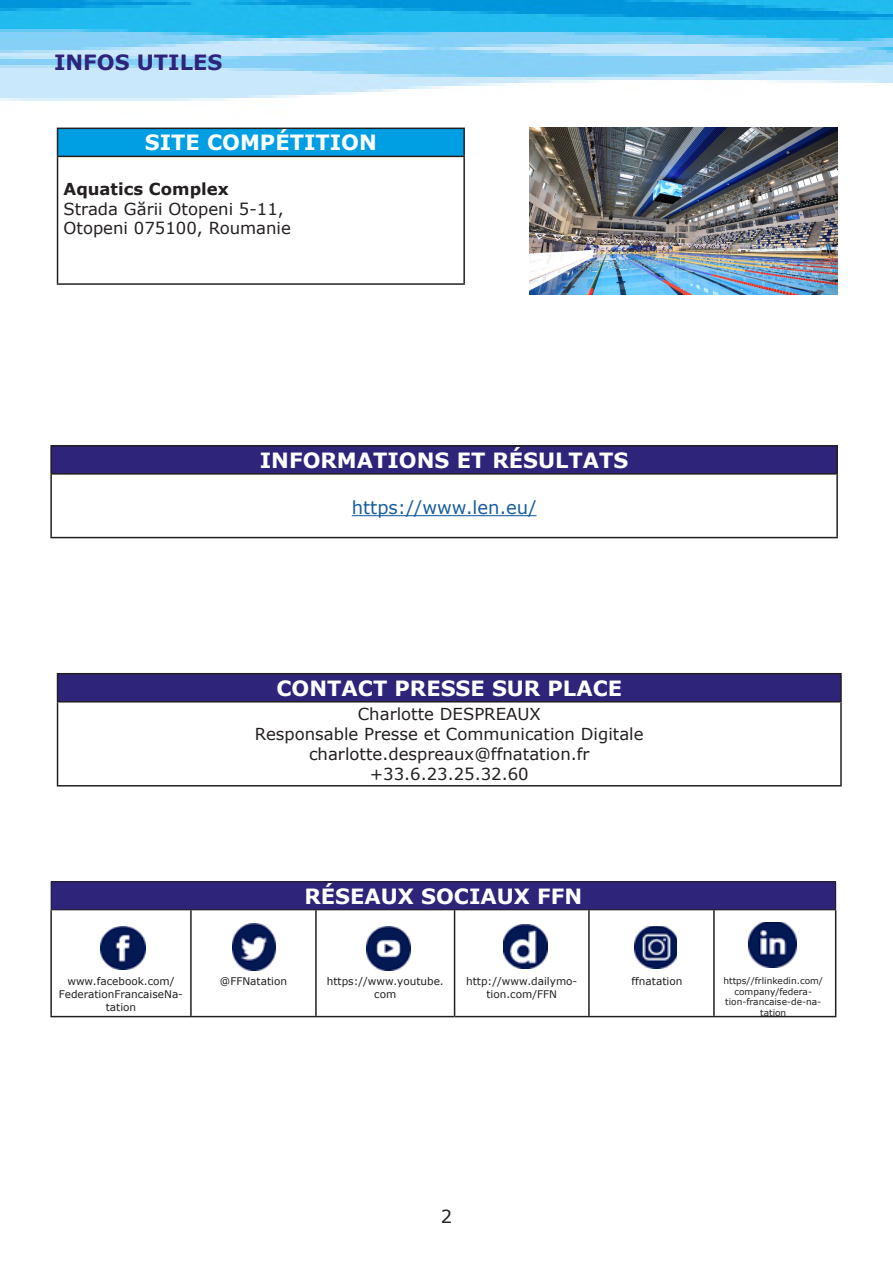
<style>
.page{position:relative;width:893px;height:1263px;background:#fff}
.page>*{position:absolute;margin:0;border:0;box-sizing:border-box;transform-origin:0 0}
.t1{font:700 21px "Verdana";color:#fff}
.t2{font:700 21px "Verdana";color:#2e247a}
.t3{font:18px "Verdana";color:#175d9e}
.t4{font:18px "Verdana";color:#231f20}
.t5{font:16.5px "Verdana";color:#231f20}
.t6{font:700 16.5px "Verdana";color:#231f20}
.t7{font:10.5px/12.6px "Verdana";color:#231f20;text-align:center}
.t8{font:9px/10.8px "Verdana";color:#231f20;text-align:center}
</style>
<div class="page">
<img style="left:0;top:0;width:893px;height:1018px">
<div style="left:58px;top:128px;width:406px;height:28px;background:#009fe3"></div>
<hr style="left:57px;top:157px;width:1px;height:126px;background:#231f20">
<hr style="left:463px;top:157px;width:2px;height:126px;background:#231f20">
<hr style="left:57px;top:283px;width:408px;height:2px;background:#231f20">
<hr style="left:57px;top:128px;width:408px;height:1px;background:#231f20">
<svg style="left:57px;top:129px;width:1px;height:27px"></svg>
<hr style="left:463px;top:129px;width:2px;height:27px;background:#231f20">
<hr style="left:57px;top:156px;width:408px;height:1px;background:#231f20">
<div style="left:58px;top:674px;width:783px;height:28px;background:#2e247a"></div>
<hr style="left:57px;top:673px;width:785px;height:1px;background:#231f20">
<svg style="left:57px;top:674px;width:1px;height:27px"></svg>
<hr style="left:840px;top:674px;width:2px;height:27px;background:#231f20">
<hr style="left:57px;top:701px;width:785px;height:1px;background:#231f20">
<hr style="left:57px;top:702px;width:1px;height:83px;background:#231f20">
<hr style="left:840px;top:702px;width:2px;height:83px;background:#231f20">
<hr style="left:57px;top:785px;width:785px;height:1px;background:#231f20">
<div style="left:51px;top:446px;width:786px;height:28px;background:#2e247a"></div>
<hr style="left:50px;top:445px;width:788px;height:2px;background:#231f20">
<hr style="left:50px;top:447px;width:2px;height:26px;background:#231f20">
<hr style="left:836px;top:447px;width:2px;height:26px;background:#231f20">
<hr style="left:50px;top:473px;width:788px;height:2px;background:#231f20">
<hr style="left:50px;top:475px;width:2px;height:62px;background:#231f20">
<hr style="left:836px;top:475px;width:2px;height:62px;background:#231f20">
<hr style="left:50px;top:537px;width:788px;height:1px;background:#231f20">
<hr style="left:352px;top:515px;width:184px;height:1px;background:#175d9e">
<div style="left:51px;top:882px;width:785px;height:28px;background:#2e247a"></div>
<hr style="left:50px;top:910px;width:2px;height:106px;background:#231f20">
<hr style="left:190px;top:910px;width:2px;height:106px;background:#231f20">
<hr style="left:315px;top:910px;width:2px;height:106px;background:#231f20">
<hr style="left:454px;top:910px;width:1px;height:106px;background:#231f20">
<hr style="left:588px;top:910px;width:2px;height:106px;background:#231f20">
<hr style="left:713px;top:910px;width:2px;height:106px;background:#231f20">
<hr style="left:835px;top:910px;width:1px;height:106px;background:#231f20">
<hr style="left:50px;top:1016px;width:141px;height:1px;background:#231f20">
<hr style="left:191px;top:1016px;width:125px;height:1px;background:#231f20">
<hr style="left:316px;top:1016px;width:139px;height:1px;background:#231f20">
<hr style="left:455px;top:1016px;width:134px;height:1px;background:#231f20">
<hr style="left:589px;top:1016px;width:125px;height:1px;background:#231f20">
<hr style="left:714px;top:1016px;width:122px;height:1px;background:#231f20">
<hr style="left:51px;top:881px;width:140px;height:1px;background:#231f20">
<svg style="left:51px;top:882px;width:1px;height:27px"></svg>
<hr style="left:191px;top:881px;width:125px;height:1px;background:#231f20">
<hr style="left:316px;top:881px;width:139px;height:1px;background:#231f20">
<hr style="left:455px;top:881px;width:134px;height:1px;background:#231f20">
<hr style="left:589px;top:881px;width:125px;height:1px;background:#231f20">
<hr style="left:714px;top:881px;width:122px;height:1px;background:#231f20">
<svg style="left:835px;top:882px;width:1px;height:27px"></svg>
<hr style="left:51px;top:909px;width:140px;height:1px;background:#231f20">
<hr style="left:191px;top:909px;width:125px;height:1px;background:#231f20">
<hr style="left:316px;top:909px;width:139px;height:1px;background:#231f20">
<hr style="left:455px;top:909px;width:134px;height:1px;background:#231f20">
<hr style="left:589px;top:909px;width:125px;height:1px;background:#231f20">
<hr style="left:714px;top:909px;width:122px;height:1px;background:#231f20">
<img style="left:101px;top:927px;width:44px;height:42px">
<img style="left:233px;top:924px;width:42px;height:46px">
<img style="left:366px;top:926px;width:44px;height:44px">
<img style="left:503px;top:924px;width:44px;height:44px">
<img style="left:634px;top:926px;width:43px;height:43px">
<img style="left:749px;top:922px;width:47px;height:45px">
<img style="left:530px;top:128px;width:308px;height:166px">
<p class="t2" style="left:54px;top:49px;width:170px">INFOS UTILES</p>
<p class="t1" style="left:145px;top:129px;width:234px">SITE COMPÉTITION</p>
<p class="t6" style="left:64px;top:178px;width:167px">Aquatics Complex</p>
<p class="t5" style="left:64px;top:198px;width:222px">Strada Gării Otopeni 5-11,</p>
<p class="t5" style="left:64px;top:218px;width:229px">Otopeni 075100, Roumanie</p>
<p class="t1" style="left:260px;top:447px;width:370px">INFORMATIONS ET RÉSULTATS</p>
<p class="t3" style="left:352px;top:496px;width:186px">https://www.len.eu/</p>
<p class="t1" style="left:276px;top:674px;width:347px">CONTACT PRESSE SUR PLACE</p>
<p class="t5" style="left:358px;top:704px;width:184px">Charlotte DESPREAUX</p>
<p class="t5" style="left:255px;top:724px;width:390px">Responsable Presse et Communication Digitale</p>
<p class="t5" style="left:309px;top:743px;width:282px">charlotte.despreaux@ffnatation.fr</p>
<p class="t5" style="left:370px;top:763px;width:160px">+33.6.23.25.32.60</p>
<p class="t1" style="left:305px;top:882px;width:279px">RÉSEAUX SOCIAUX FFN</p>
<p class="t7" style="left:59px;top:975px;width:126px">www.facebook.com/<br>FederationFrancaiseNa&shy;tation</p>
<p class="t7" style="left:220px;top:975px;width:69px">@FFNatation</p>
<p class="t7" style="left:327px;top:975px;width:119px">https://www.youtube. com</p>
<p class="t7" style="left:466px;top:975px;width:113px">http://www.dailymo&shy;tion.com/FFN</p>
<p class="t7" style="left:632px;top:975px;width:52px">ffnatation</p>
<p class="t8" style="left:723px;top:975px;width:101px">https//frlinkedin.com/ company/federa&shy;tion-francaise-de-na&shy;tation</p>
<p class="t4" style="left:441px;top:1205px;width:13px">2</p>
</div>
